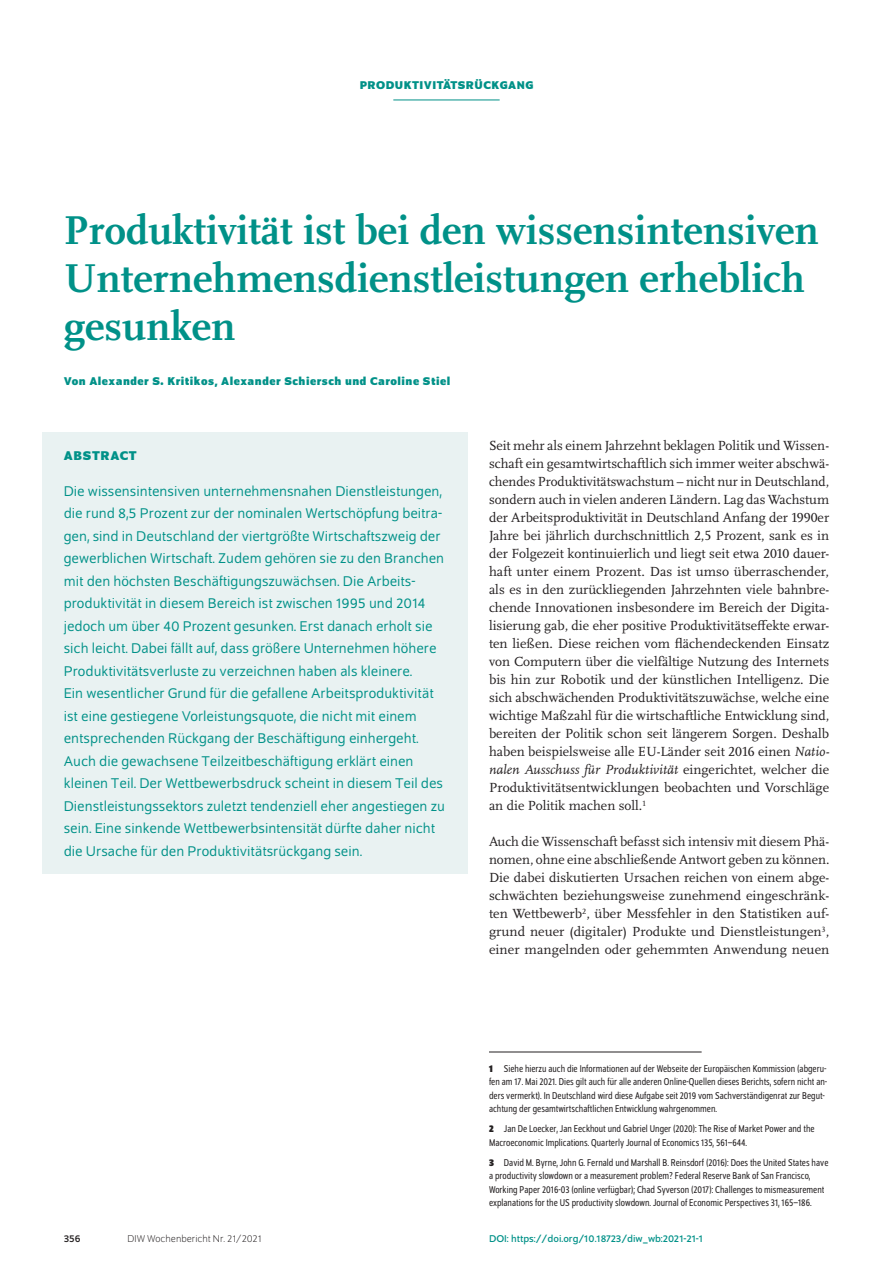
<style>
.page{position:relative;width:893px;height:1263px;background:#fff}
.page>*{position:absolute;margin:0;border:0;box-sizing:border-box;transform-origin:0 0}
.t1{font:700 42px/48px "Scala Pro";color:#009188}
.t2{font:15px/22.5px "Schumpeter Blond";color:#009188}
.t3{font:13.8px/18px "Scala Pro";letter-spacing:.005em;color:#231f20;text-align:justify}
.t4{font:700 13.5px "Schumpeter";letter-spacing:.05em;color:#009188}
.t5{font:700 12px "Schumpeter";letter-spacing:.04em;color:#009188}
.t6{font:semi-condensed 10.5px/13.5px "Schumpeter Blond";color:#231f20}
.t7{font:10.5px "Schumpeter";color:#009188}
.t8{font:300 10.5px "Schumpeter";color:#231f20}
.t9{font:10.5px "Schumpeter";color:#231f20}
.s1{font-style:italic}
.s2{font-family:"Schumpeter";font-weight:700}
</style>
<div class="page">
<hr style="left:393px;top:100px;width:107px;height:1px;background:#009188">
<div style="left:43px;top:432px;width:425px;height:441px;background:#e9f2f2"></div>
<hr style="left:489px;top:1051px;width:213px;height:1px;background:#231f20">
<p class="t5" style="left:360px;top:79px;width:175px">PRODUKTIVITÄTSRÜCKGANG</p>
<h1 class="t1" style="left:64px;top:203px;width:757px">Produktivität ist bei den wissensintensiven<br>Unternehmensdienstleistungen erheblich gesunken</h1>
<p class="t5" style="left:64px;top:374px;width:388px">Von Alexander S. Kritikos, Alexander Schiersch und Caroline Stiel</p>
<p class="t4" style="left:64px;top:448px;width:75px">ABSTRACT</p>
<p class="t2" style="left:64px;top:480px;width:383px">Die wissensintensiven unternehmensnahen Dienstleistungen, die rund 8,5 Prozent zur der nominalen Wertschöpfung beitra&shy;gen, sind in Deutschland der viertgrößte Wirtschaftszweig der gewerblichen Wirtschaft. Zudem gehören sie zu den Branchen mit den höchsten Beschäftigungszuwächsen. Die Arbeits&shy;produktivität in diesem Bereich ist zwischen 1995 und 2014 jedoch um über 40 Prozent gesunken. Erst danach erholt sie sich leicht. Dabei fällt auf, dass größere Unternehmen höhere Produktivitätsverluste zu verzeichnen haben als kleinere.<br>Ein wesentlicher Grund für die gefallene Arbeitsproduktivität ist eine gestiegene Vorleistungsquote, die nicht mit einem entsprechenden Rückgang der Beschäftigung einhergeht.<br>Auch die gewachsene Teilzeitbeschäftigung erklärt einen kleinen Teil. Der Wettbewerbsdruck scheint in diesem Teil des Dienstleistungssektors zuletzt tendenziell eher angestiegen zu sein. Eine sinkende Wettbewerbsintensität dürfte daher nicht die Ursache für den Produktivitätsrückgang sein.</p>
<p class="t3" style="left:489px;top:436px;width:342px">Seit mehr als einem Jahrzehnt beklagen Politik und Wissen&shy;schaft ein gesamtwirtschaftlich sich immer weiter abschwä&shy;chendes Produktivitätswachstum – nicht nur in Deutschland, sondern auch in vielen anderen Ländern. Lag das Wachstum der Arbeitsproduktivität in Deutschland Anfang der 1990er Jahre bei jährlich durchschnittlich 2,5 Prozent, sank es in der Folgezeit kontinuierlich und liegt seit etwa 2010 dauer&shy;haft unter einem Prozent. Das ist umso überraschender, als es in den zurückliegenden Jahrzehnten viele bahnbre&shy;chende Innovationen insbesondere im Bereich der Digita&shy;lisierung gab, die eher positive Produktivitätseffekte erwar&shy;ten ließen. Diese reichen vom flächendeckenden Einsatz von Computern über die vielfältige Nutzung des Internets bis hin zur Robotik und der künstlichen Intelligenz. Die sich abschwächenden Produktivitätszuwächse, welche eine wichtige Maßzahl für die wirtschaftliche Entwicklung sind, bereiten der Politik schon seit längerem Sorgen. Deshalb haben beispielsweise alle EU-Länder seit 2016 einen <span class="s1">Natio&shy;nalen Ausschuss für Produktivität</span> eingerichtet, welcher die Produktivitätsentwicklungen beobachten und Vorschläge an die Politik machen soll.<sup>1</sup></p>
<p class="t3" style="left:489px;top:832px;width:342px">Auch die Wissenschaft befasst sich intensiv mit diesem Phä&shy;nomen, ohne eine abschließende Antwort geben zu können.<br>Die dabei diskutierten Ursachen reichen von einem abge&shy;schwächten beziehungsweise zunehmend eingeschränk&shy;ten Wettbewerb<sup>2</sup>, über Messfehler in den Statistiken auf&shy;grund neuer (digitaler) Produkte und Dienstleistungen<sup>3</sup>, einer mangelnden oder gehemmten Anwendung neuen</p>
<p class="t6" style="left:489px;top:1062px;width:340px"><span class="s2">1</span> Siehe hierzu auch die Informationen auf der Webseite der Europäischen Kommission (abgeru&shy;fen am 17. Mai 2021. Dies gilt auch für alle anderen Online-Quellen dieses Berichts, sofern nicht an&shy;ders vermerkt). In Deutschland wird diese Aufgabe seit 2019 vom Sachverständigenrat zur Begut&shy;achtung der gesamtwirtschaftlichen Entwicklung wahrgenommen.</p>
<p class="t6" style="left:489px;top:1122px;width:327px"><span class="s2">2</span> Jan De Loecker, Jan Eeckhout und Gabriel Unger (2020): The Rise of Market Power and the<br>Macroeconomic Implications. Quarterly Journal of Economics 135, 561–644.</p>
<p class="t6" style="left:489px;top:1156px;width:341px"><span class="s2">3</span> David M. Byrne, John G. Fernald und Marshall B. Reinsdorf (2016): Does the United States have a productivity slowdown or a measurement problem? Federal Reserve Bank of San Francisco, Working Paper 2016-03 (online verfügbar); Chad Syverson (2017): Challenges to mismeasurement explanations for the US productivity slowdown. Journal of Economic Perspectives 31, 165–186.</p>
<p class="t9" style="left:64px;top:1233px;width:18px">356</p>
<p class="t8" style="left:128px;top:1234px;width:135px">DIW Wochenbericht Nr. 21/2021</p>
<p class="t7" style="left:489px;top:1233px;width:215px">DOI: https://doi.org/10.18723/diw_wb:2021-21-1</p>
</div>
